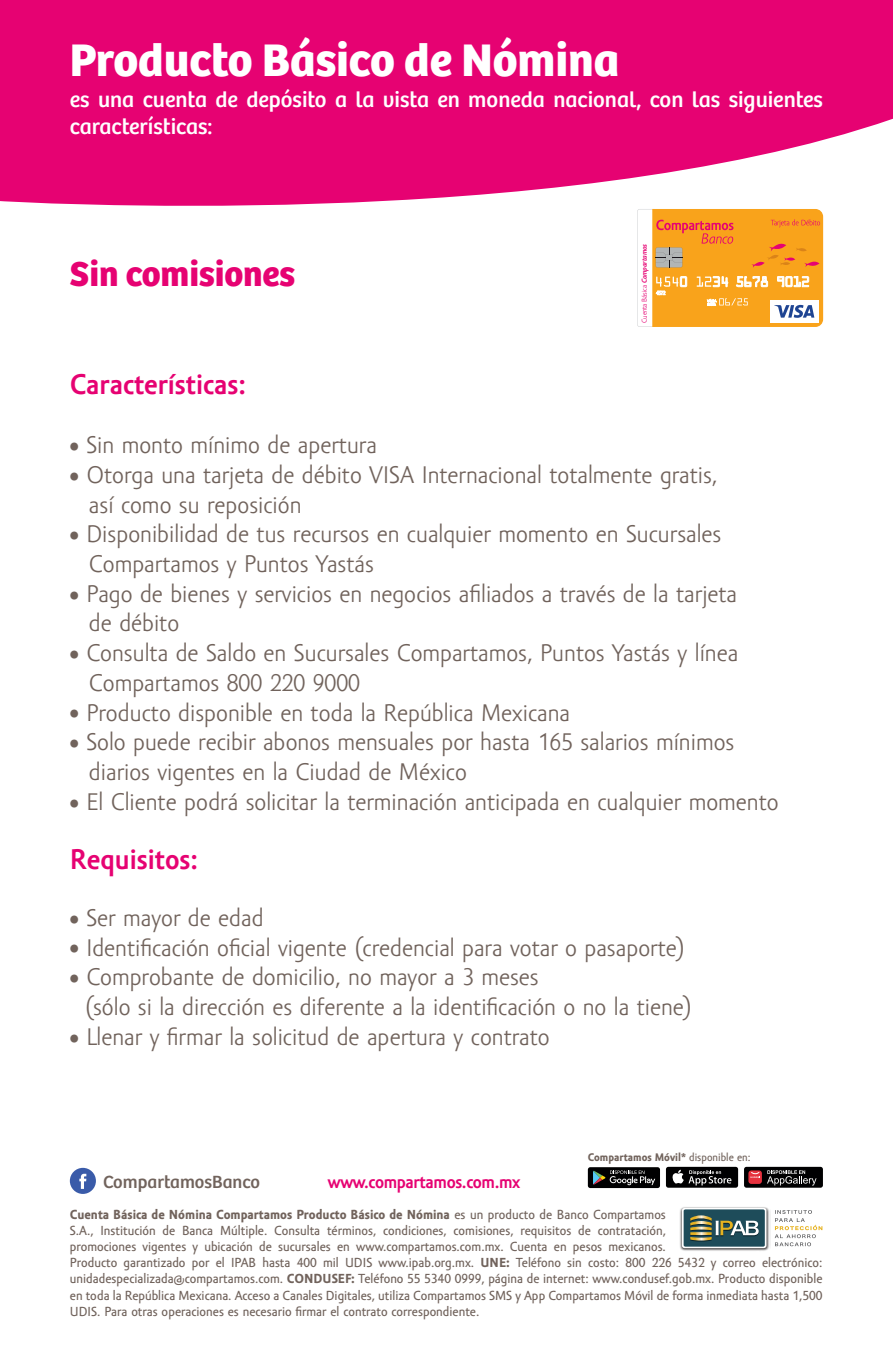
<style>
.page{position:relative;width:893px;height:1372px;background:#fff}
.page>*{position:absolute;margin:0;border:0;box-sizing:border-box;transform-origin:0 0}
.t1{font:700 47.25px "Bree";color:#fff}
.t2{font:700 36px "Bree";color:#e60272}
.t3{font:700 29.25px "Amor Sans Pro";color:#e60272}
.t4{font:24.75px/29.7px "Amor Sans Pro";color:#71635c}
.t5{font:22.5px/27px "Bree";color:#fff}
.t6{font:700 18.45px "Amor Sans Pro";letter-spacing:-.02em;color:#e60272}
.t7{font:18.22px "Bree";color:#71635c}
.t8{font:13.5px/16.2px "Amor Sans Text Pro";color:#71635c}
.t9{font:700 11.25px "Amor Sans Text Pro";color:#71635c}
.t10{font:7.2px "Amor Sans Pro";letter-spacing:-.02em;color:#e60272}
.s1{font-weight:700;font-style:italic}
.s2{font-size:18.45px}
.s3{font-weight:400}
.s4{font-weight:700}
</style>
<div class="page">
<svg style="left:0;top:0;width:893px;height:235px;fill:#e60272"></svg>
<svg style="left:775px;top:1210px;width:47px;height:36px"></svg>
<img style="left:680px;top:1207px;width:90px;height:44px">
<svg style="left:682px;top:1207px;width:84px;height:41px;background:#5e7875"></svg>
<svg style="left:637px;top:209px;width:186px;height:118px;background:#f4ac47"></svg>
<svg style="left:70px;top:1167px;width:26px;height:26px"></svg>
<div style="left:588px;top:1167px;width:72px;height:20px;background:#000001;border-radius:2px"></div>
<svg style="left:593px;top:1170px;width:62px;height:15px"></svg>
<div style="left:666px;top:1166px;width:72px;height:21px;background:#000001;border-radius:2px"></div>
<svg style="left:672px;top:1169px;width:59px;height:16px"></svg>
<div style="left:744px;top:1166px;width:79px;height:21px;background:#000001;border-radius:2px"></div>
<svg style="left:767px;top:1170px;width:49px;height:15px"></svg>
<svg style="left:748px;top:1170px;width:14px;height:13px"></svg>
<svg style="left:750px;top:1171px;width:10px;height:6px"></svg>
<h1 class="t1" style="left:70px;top:31px;width:551px">Producto Básico de Nómina</h1>
<p class="t5" style="left:70px;top:86px;width:755px">es una cuenta de depósito a la vista en moneda nacional, con las siguientes características:</p>
<h2 class="t2" style="left:70px;top:252px;width:227px">Sin comisiones</h2>
<p class="t3" style="left:70px;top:367px;width:178px">Características:</p>
<p class="t10" style="left:641px;top:322px;width:80px;rotate:-90deg">Cuenta Básica <span class="s1">Compartamos</span></p>
<p class="t4" style="left:70px;top:431px;width:309px"><span class="s2">•</span> Sin monto mínimo de apertura</p>
<p class="t4" style="left:89px;top:460px;width:630px;text-indent:-19px"><span class="s2">•</span> Otorga una tarjeta de débito VISA Internacional totalmente gratis, así como su reposición</p>
<p class="t4" style="left:89px;top:520px;width:634px;text-indent:-19px"><span class="s2">•</span> Disponibilidad de tus recursos en cualquier momento en Sucursales<br>Compartamos y Puntos Yastás</p>
<p class="t4" style="left:89px;top:579px;width:650px;text-indent:-19px"><span class="s2">•</span> Pago de bienes y servicios en negocios afiliados a través de la tarjeta de débito</p>
<p class="t4" style="left:89px;top:639px;width:651px;text-indent:-19px"><span class="s2">•</span> Consulta de Saldo en Sucursales Compartamos, Puntos Yastás y línea<br>Compartamos 800 220 9000</p>
<p class="t4" style="left:70px;top:698px;width:502px"><span class="s2">•</span> Producto disponible en toda la República Mexicana</p>
<p class="t4" style="left:89px;top:728px;width:647px;text-indent:-19px"><span class="s2">•</span> Solo puede recibir abonos mensuales por hasta 165 salarios mínimos diarios vigentes en la Ciudad de México</p>
<p class="t4" style="left:70px;top:787px;width:710px"><span class="s2">•</span> El Cliente podrá solicitar la terminación anticipada en cualquier momento</p>
<p class="t3" style="left:70px;top:843px;width:130px">Requisitos:</p>
<p class="t4" style="left:70px;top:903px;width:195px"><span class="s2">•</span> Ser mayor de edad</p>
<p class="t4" style="left:70px;top:933px;width:617px"><span class="s2">•</span> Identificación oficial vigente (credencial para votar o pasaporte)</p>
<p class="t4" style="left:85px;top:963px;width:609px;text-indent:-15px"><span class="s2">•</span> Comprobante de domicilio, no mayor a 3 meses<br>(sólo si la dirección es diferente a la identificación o no la tiene)</p>
<p class="t4" style="left:70px;top:1022px;width:481px"><span class="s2">•</span> Llenar y firmar la solicitud de apertura y contrato</p>
<p class="t7" style="left:103px;top:1171px;width:158px">CompartamosBanco</p>
<p class="t6" style="left:328px;top:1171px;width:194px">www.compartamos.com.mx</p>
<p class="t9" style="left:588px;top:1151px;width:164px">Compartamos Móvil* <span class="s3">disponible en:</span></p>
<p class="t8" style="left:70px;top:1206px;width:754px"><span class="s4">Cuenta Básica de Nómina Compartamos Producto Básico de Nómina</span> es un producto de Banco Compartamos<br>S.A., Institución de Banca Múltiple. Consulta términos, condiciones, comisiones, requisitos de contratación,<br>promociones vigentes y ubicación de sucursales en www.compartamos.com.mx. Cuenta en pesos mexicanos.<br>Producto garantizado por el IPAB hasta 400 mil UDIS www.ipab.org.mx. <span class="s4">UNE:</span> Teléfono sin costo: 800 226 5432 y correo electrónico: unidadespecializada@compartamos.com. <span class="s4">CONDUSEF:</span> Teléfono 55 5340 0999, página de internet: www.condusef.gob.mx. Producto disponible en toda la República Mexicana. Acceso a Canales Digitales, utiliza Compartamos SMS y App Compartamos Móvil de forma inmediata hasta 1,500<br>UDIS. Para otras operaciones es necesario firmar el contrato correspondiente.</p>
</div>
